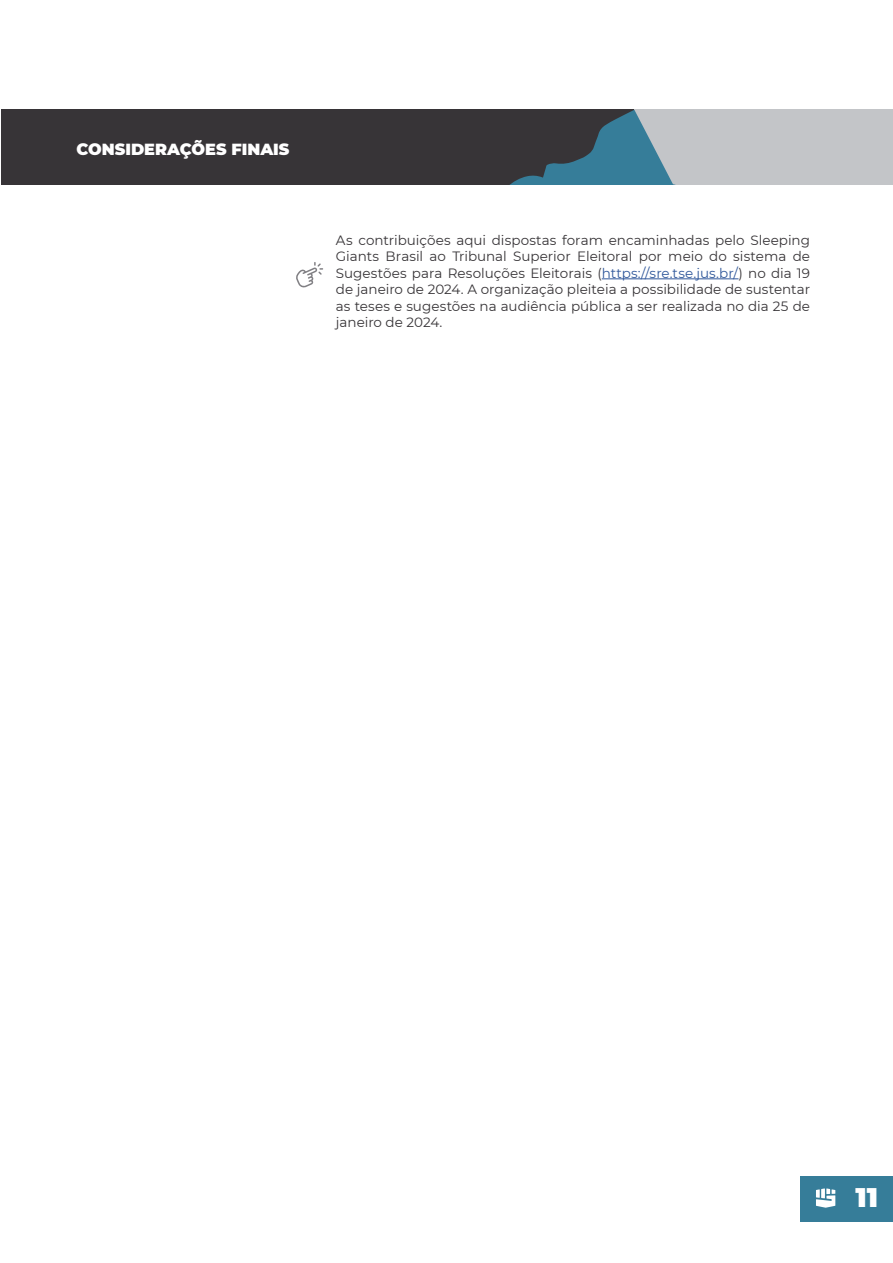
<style>
.page{position:relative;width:893px;height:1263px;background:#fff}
.page>*{position:absolute;margin:0;border:0;box-sizing:border-box;transform-origin:0 0}
.t1{font:900 26.85px "Montserrat";color:#fff}
.t2{font:900 16.05px "Montserrat";color:#fff}
.t3{font:13.5px/16.5px "Montserrat";color:#373437;text-align:justify}
.s1{color:#30589b}
</style>
<div class="page">
<div style="left:800px;top:1177px;width:93px;height:45px;background:#367d99"></div>
<svg style="left:816px;top:1188px;width:19px;height:20px"></svg>
<div style="left:618px;top:110px;width:275px;height:75px;background:#c3c5c8"></div>
<div style="left:1px;top:110px;width:633px;height:75px;background:#373437"></div>
<svg style="left:509px;top:110px;width:166px;height:75px"></svg>
<hr style="left:602px;top:278px;width:136px;height:1px;background:#30589b">
<svg style="left:296px;top:262px;width:27px;height:26px"></svg>
<p class="t2" style="left:77px;top:137px;width:214px">CONSIDERAÇÕES FINAIS</p>
<p class="t3" style="left:336px;top:231px;width:476px">As contribuições aqui dispostas foram encaminhadas pelo Sleeping Giants Brasil ao Tribunal Superior Eleitoral por meio do sistema de Sugestões para Resoluções Eleitorais (<span class="s1">https://sre.tse.jus.br/</span>) no dia 19 de janeiro de 2024. A organização pleiteia a possibilidade de sustentar as teses e sugestões na audiência pública a ser realizada no dia 25 de janeiro de 2024.</p>
<h1 class="t1" style="left:855px;top:1178px;width:24px">11</h1>
</div>
